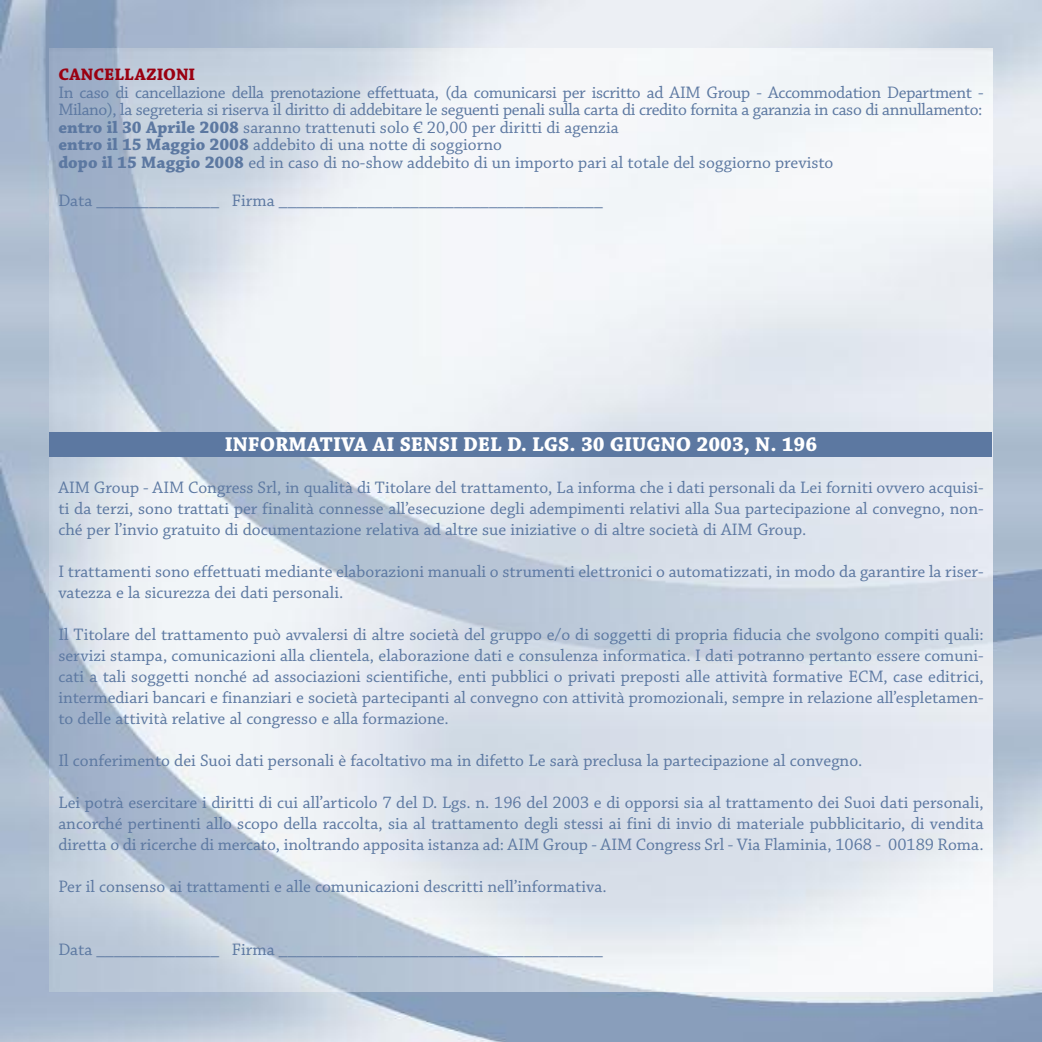
<style>
.page{position:relative;width:1042px;height:1042px;background:#fff}
.page>*{position:absolute;margin:0;border:0;box-sizing:border-box;transform-origin:0 0}
.t1{font:700 21px "Chaparral Pro";color:#fff}
.t2{font:17.5px/21px "Chaparral Pro";color:#5c78a1;text-align:justify}
.t3{font:17.5px/17.5px "Chaparral Pro";letter-spacing:-.02em;color:#5c78a1}
.t4{font:700 17.5px "Chaparral Pro";letter-spacing:.005em;color:#9a0011}
.s1{font-weight:700}
</style>
<div class="page">
<img style="left:0;top:0;width:1041px;height:1042px">
<img style="left:50px;top:49px;width:942px;height:942px">
<div style="left:50px;top:432px;width:942px;height:24px;background:#5c78a1"></div>
<p class="t4" style="left:58px;top:68px;width:138px">CANCELLAZIONI</p>
<p class="t3" style="left:58px;top:85px;width:927px">In caso di cancellazione della prenotazione effettuata, (da comunicarsi per iscritto ad AIM Group - Accommodation Department - Milano), la segreteria si riserva il diritto di addebitare le seguenti penali sulla carta di credito fornita a garanzia in caso di annullamento: <span class="s1">entro il 30 Aprile 2008</span> saranno trattenuti solo € 20,00 per diritti di agenzia<br><span class="s1">entro il 15 maggio 2008</span> addebito di una notte di soggiorno<br><span class="s1">dopo il 15 maggio 2008</span> ed in caso di no-show addebito di un importo pari al totale del soggiorno previsto</p>
<p class="t2" style="left:58px;top:191px;width:546px">Data ______________ Firma _____________________________________</p>
<p class="t1" style="left:225px;top:436px;width:594px">INFORmATIVA AI SENSI DEL D. LGS. 30 GIUGNO 2003, N. 196</p>
<p class="t2" style="left:58px;top:478px;width:927px">AIM Group - AIM Congress Srl, in qualità di Titolare del trattamento, La informa che i dati personali da Lei forniti ovvero acquisi&shy;ti da terzi, sono trattati per finalità connesse all’esecuzione degli adempimenti relativi alla Sua partecipazione al convegno, non&shy;ché per l’invio gratuito di documentazione relativa ad altre sue iniziative o di altre società di AIM Group.</p>
<p class="t2" style="left:58px;top:562px;width:927px">I trattamenti sono effettuati mediante elaborazioni manuali o strumenti elettronici o automatizzati, in modo da garantire la riser&shy;vatezza e la sicurezza dei dati personali.</p>
<p class="t2" style="left:58px;top:625px;width:927px">Il Titolare del trattamento può avvalersi di altre società del gruppo e/o di soggetti di propria fiducia che svolgono compiti quali: servizi stampa, comunicazioni alla clientela, elaborazione dati e consulenza informatica. I dati potranno pertanto essere comuni&shy;cati a tali soggetti nonché ad associazioni scientifiche, enti pubblici o privati preposti alle attività formative ECM, case editrici, intermediari bancari e finanziari e società partecipanti al convegno con attività promozionali, sempre in relazione all’espletamen&shy;to delle attività relative al congresso e alla formazione.</p>
<p class="t2" style="left:58px;top:751px;width:805px">Il conferimento dei Suoi dati personali è facoltativo ma in difetto Le sarà preclusa la partecipazione al convegno.</p>
<p class="t2" style="left:58px;top:793px;width:927px">Lei potrà esercitare i diritti di cui all’articolo 7 del D. Lgs. n. 196 del 2003 e di opporsi sia al trattamento dei Suoi dati personali, ancorché pertinenti allo scopo della raccolta, sia al trattamento degli stessi ai fini di invio di materiale pubblicitario, di vendita diretta o di ricerche di mercato, inoltrando apposita istanza ad: AIM Group - AIM Congress Srl - Via Flaminia, 1068 - 00189 Roma.</p>
<p class="t2" style="left:58px;top:877px;width:550px">Per il consenso ai trattamenti e alle comunicazioni descritti nell’informativa.</p>
<p class="t2" style="left:58px;top:940px;width:546px">Data ______________ Firma _____________________________________</p>
</div>
